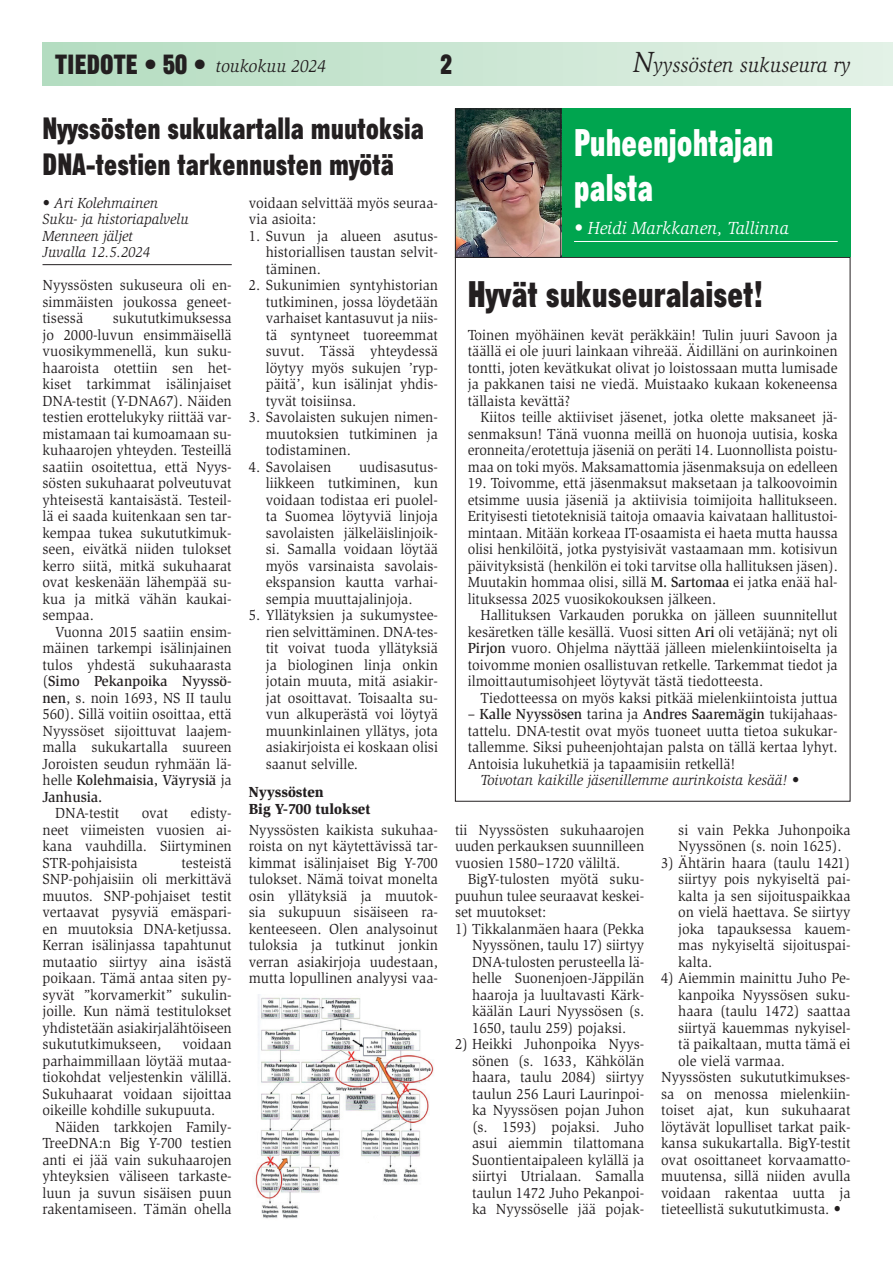
<style>
.page{position:relative;width:893px;height:1263px;background:#fff}
.page>*{position:absolute;margin:0;border:0;box-sizing:border-box;transform-origin:0 0}
.t1{font:37.5px/45px "Gothic Thirteen Std";color:#fff;scale:.95 1}
.t2{font:36px "Gothic Thirteen Std";color:#231f20}
.t3{font:30px/36px "Gothic Thirteen Std";color:#231f20}
.t4{font:27px "Gothic Thirteen Std";color:#231f20}
.t5{font:italic 21px "Slimbach Std";color:#231f20;scale:.95 1}
.t6{font:italic 18px "Slimbach Std";color:#fff;scale:.95 1}
.t7{font:italic 18px "Slimbach Std";color:#231f20;scale:.95 1}
.t8{font:15px/16.5px "Slimbach Std";color:#231f20;text-align:justify;scale:.95 1}
.t9{font:15px/16.5px "Slimbach Std";color:#231f20;text-align:justify;scale:.94 1}
.t10{font:italic 15px/16.5px "Slimbach Std";color:#231f20;scale:.95 1}
.t11{font:900 15px/16.5px "Slimbach Std";color:#231f20;scale:.95 1}
.s1{font-family:"Gothic Thirteen Std";font-style:normal;font-size:27px}
.s2{font-size:30px}
.s3{font-weight:500}
</style>
<div class="page">
<hr style="left:43px;top:264px;width:189px;height:1px;background:#231f20">
<img style="left:255px;top:994px;width:179px;height:225px">
<div style="left:43px;top:43px;width:850px;height:42px;background:linear-gradient(to right,#b3dcc0,#e3f1e6)"></div>
<div style="left:455px;top:109px;width:395px;height:148px;background:#00a54f"></div>
<img style="left:457px;top:111px;width:102px;height:145px">
<div style="left:455px;top:109px;width:106px;height:149px;border:1px solid #231f20"></div>
<hr style="left:574px;top:241px;width:264px;height:1px;background:#fff">
<p class="t7" style="left:55px;top:56px;width:287px"><span class="s1">TIEDOTE • 50 •</span> toukokuu 2024</p>
<h3 class="t4" style="left:440px;top:48px;width:13px">2</h3>
<h3 class="t5" style="left:633px;top:53px;width:230px"><span class="s2">N</span>yyssösten sukuseura ry</h3>
<h3 class="t3" style="left:43px;top:110px;width:383px">Nyyssösten sukukartalla muutoksia<br>DNA-testien tarkennusten myötä</h3>
<p class="t10" style="left:43px;top:194px;width:155px">• Ari Kolehmainen<br>Suku- ja historiapalvelu<br>Menneen jäljet<br>Juvalla 12.5.2024</p>
<p class="t8" style="left:43px;top:277px;width:201px">Nyyssösten sukuseura oli en&shy;simmäisten joukossa geneet&shy;tisessä</p>
<p class="t8" style="left:43px;top:310px;width:201px;text-indent:70px">sukututkimuksessa jo 2000-luvun ensimmäisellä vuosikymmenellä, kun suku&shy;haaroista otettiin sen het&shy;kiset tarkimmat isälinjaiset DNA-testit (Y-DNA67). Näiden testien erottelukyky riittää var&shy;mistamaan tai kumoamaan su&shy;kuhaarojen yhteyden. Testeillä saatiin osoitettua, että Nyys&shy;sösten sukuhaarat polveutuvat yhteisestä kantaisästä. Testeil&shy;lä ei saada kuitenkaan sen tar&shy;kempaa tukea sukututkimuk&shy;seen, eivätkä niiden tulokset kerro siitä, mitkä sukuhaarat ovat keskenään lähempää su&shy;kua ja mitkä vähän kaukai&shy;sempaa.</p>
<p class="t8" style="left:43px;top:623px;width:201px;text-indent:13px">Vuonna 2015 saatiin ensim&shy;mäinen tarkempi isälinjainen tulos yhdestä sukuhaarasta (<span class="s3">Simo Pekanpoika Nyyssö&shy;nen</span>, s. noin 1693, NS II taulu 560). Sillä voitiin osoittaa, että Nyyssöset sijoittuvat laajem&shy;malla sukukartalla suureen Joroisten seudun ryhmään lä&shy;helle <span class="s3">Kolehmaisia, Väyrysiä</span> ja <span class="s3">Janhusia.</span></p>
<p class="t8" style="left:55px;top:805px;width:69px">DNA-testit</p>
<p class="t8" style="left:142px;top:805px;width:29px">ovat</p>
<p class="t8" style="left:43px;top:805px;width:201px;text-indent:148px">edisty&shy;neet viimeisten vuosien ai&shy;kana vauhdilla. Siirtyminen STR-pohjaisista</p>
<p class="t8" style="left:43px;top:854px;width:201px;text-indent:139px">testeistä SNP-pohjaisiin oli merkittävä muutos. SNP-pohjaiset testit vertaavat pysyviä emäspari&shy;en muutoksia DNA-ketjussa.<br>Kerran isälinjassa tapahtunut mutaatio siirtyy aina isästä poikaan. Tämä antaa siten py&shy;syvät ”korvamerkit” sukulin&shy;joille. Kun nämä testitulokset yhdistetään asiakirjalähtöiseen sukututkimukseen,</p>
<p class="t8" style="left:43px;top:1036px;width:201px;text-indent:140px">voidaan parhaimmillaan löytää mutaa&shy;tiokohdat veljestenkin välillä.<br>Sukuhaarat voidaan sijoittaa oikeille kohdille sukupuuta.</p>
<p class="t8" style="left:43px;top:1118px;width:201px;text-indent:13px">Näiden tarkkojen Family-TreeDNA:n Big Y-700 testien anti ei jää vain sukuhaarojen yhteyksien väliseen tarkaste&shy;luun ja suvun sisäisen puun rakentamiseen. Tämän ohella</p>
<p class="t8" style="left:249px;top:194px;width:201px">voidaan selvittää myös seuraa&shy;via asioita:</p>
<p class="t8" style="left:266px;top:227px;width:183px;text-indent:-17px">1. Suvun ja alueen asutus&shy;historiallisen taustan selvit&shy;täminen.</p>
<p class="t8" style="left:266px;top:277px;width:183px;text-indent:-17px">2. Sukunimien syntyhistorian tutkiminen, jossa löydetään varhaiset kantasuvut ja niis&shy;tä syntyneet tuoreemmat suvut. Tässä yhteydessä löytyy myös sukujen ’ryp&shy;päitä’, kun isälinjat yhdis&shy;tyvät toisiinsa.</p>
<p class="t8" style="left:266px;top:409px;width:183px;text-indent:-17px">3. Savolaisten sukujen nimen&shy;muutoksien tutkiminen ja todistaminen.</p>
<p class="t8" style="left:249px;top:458px;width:88px">4. Savolaisen</p>
<p class="t8" style="left:266px;top:458px;width:183px;text-indent:93px">uudisasutus&shy;liikkeen tutkiminen, kun voidaan todistaa eri puolel&shy;ta Suomea löytyviä linjoja savolaisten jälkeläislinjoik&shy;si. Samalla voidaan löytää myös varsinaista savolais&shy;ekspansion kautta varhai&shy;sempia muuttajalinjoja.</p>
<p class="t8" style="left:266px;top:607px;width:183px;text-indent:-17px">5. Yllätyksien ja sukumystee&shy;rien selvittäminen. DNA-tes&shy;tit voivat tuoda yllätyksiä ja biologinen linja onkin jotain muuta, mitä asiakir&shy;jat osoittavat. Toisaalta su&shy;vun alkuperästä voi löytyä muunkinlainen yllätys, jota asiakirjoista ei koskaan olisi saanut selville.</p>
<p class="t11" style="left:249px;top:783px;width:129px">Nyyssösten<br>Big Y-700 tulokset</p>
<p class="t8" style="left:249px;top:821px;width:201px">Nyyssösten kaikista sukuhaa&shy;roista on nyt käytettävissä tar&shy;kimmat isälinjaiset Big Y-700 tulokset. Nämä toivat monelta osin yllätyksiä ja muutok&shy;sia sukupuun sisäiseen ra&shy;kenteeseen. Olen analysoinut tuloksia ja tutkinut jonkin verran asiakirjoja uudestaan, mutta lopullinen analyysi vaa-</p>
<h1 class="t1" style="left:574px;top:120px;width:212px">Puheenjohtajan palsta</h1>
<p class="t6" style="left:574px;top:218px;width:228px">• Heidi Markkanen, Tallinna</p>
<h2 class="t2" style="left:468px;top:271px;width:297px">Hyvät sukuseuralaiset!</h2>
<p class="t8" style="left:468px;top:326px;width:391px">Toinen myöhäinen kevät peräkkäin! Tulin juuri Savoon ja täällä ei ole juuri lainkaan vihreää. Äidilläni on aurinkoinen tontti, joten kevätkukat olivat jo loistossaan mutta lumisade ja pakkanen taisi ne viedä. Muistaako kukaan kokeneensa tällaista kevättä?</p>
<p class="t9" style="left:468px;top:409px;width:395px;text-indent:13px">Kiitos teille aktiiviset jäsenet, jotka olette maksaneet jä&shy;senmaksun! Tänä vuonna meillä on huonoja uutisia, koska eronneita/erotettuja jäseniä on peräti 14. Luonnollista poistu&shy;maa on toki myös. Maksamattomia jäsenmaksuja on edelleen</p>
<p class="t9" style="left:468px;top:475px;width:395px">19. Toivomme, että jäsenmaksut maksetaan ja talkoovoimin etsimme uusia jäseniä ja aktiivisia toimijoita hallitukseen.<br>Erityisesti tietoteknisiä taitoja omaavia kaivataan hallitustoi&shy;mintaan. Mitään korkeaa IT-osaamista ei haeta mutta haussa olisi henkilöitä, jotka pystyisivät vastaamaan mm. kotisivun päivityksistä (henkilön ei toki tarvitse olla hallituksen jäsen).<br>Muutakin hommaa olisi, sillä <span class="s3">M. Sartomaa</span> ei jatka enää hal&shy;lituksessa 2025 vuosikokouksen jälkeen.</p>
<p class="t8" style="left:468px;top:607px;width:391px;text-indent:13px">Hallituksen Varkauden porukka on jälleen suunnitellut kesäretken tälle kesällä. Vuosi sitten <span class="s3">Ari</span> oli vetäjänä; nyt oli <span class="s3">Pirjon</span> vuoro. Ohjelma näyttää jälleen mielenkiintoiselta ja toivomme monien osallistuvan retkelle. Tarkemmat tiedot ja ilmoittautumisohjeet löytyvät tästä tiedotteesta.</p>
<p class="t8" style="left:480px;top:689px;width:377px">Tiedotteessa on myös kaksi pitkää mielenkiintoista juttua</p>
<p class="t8" style="left:468px;top:706px;width:391px">– <span class="s3">Kalle Nyyssösen</span> tarina ja <span class="s3">Andres Saaremägin</span> tukijahaas&shy;tattelu. DNA-testit ovat myös tuoneet uutta tietoa sukukar&shy;tallemme. Siksi puheenjohtajan palsta on tällä kertaa lyhyt.<br>Antoisia lukuhetkiä ja tapaamisiin retkellä!</p>
<p class="t10" style="left:480px;top:772px;width:337px">Toivotan kaikille jäsenillemme aurinkoista kesää! •</p>
<p class="t8" style="left:455px;top:821px;width:201px">tii Nyyssösten sukuhaarojen uuden perkauksen suunnilleen vuosien 1580–1720 väliltä.</p>
<p class="t8" style="left:455px;top:871px;width:201px;text-indent:13px">BigY-tulosten myötä suku&shy;puuhun tulee seuraavat keskei&shy;set muutokset:</p>
<p class="t8" style="left:472px;top:920px;width:183px;text-indent:-17px">1) Tikkalanmäen haara (Pekka Nyyssönen, taulu 17) siirtyy DNA-tulosten perusteella lä&shy;helle Suonenjoen-Jäppilän haaroja ja luultavasti Kärk&shy;käälän Lauri Nyyssösen (s.<br>1650, taulu 259) pojaksi.</p>
<p class="t8" style="left:472px;top:1036px;width:183px;text-indent:-17px">2) Heikki Juhonpoika Nyys&shy;sönen (s. 1633, Kähkölän haara, taulu 2084) siirtyy taulun 256 Lauri Laurinpoi&shy;ka Nyyssösen pojan Juhon (s. 1593) pojaksi. Juho asui aiemmin tilattomana Suontientaipaleen kylällä ja siirtyi Utrialaan. Samalla taulun 1472 Juho Pekanpoi&shy;ka Nyyssöselle jää pojak-</p>
<p class="t8" style="left:678px;top:821px;width:183px">si vain Pekka Juhonpoika<br>Nyyssönen (s. noin 1625).</p>
<p class="t8" style="left:678px;top:854px;width:183px;text-indent:-17px">3) Ähtärin haara (taulu 1421) siirtyy pois nykyiseltä pai&shy;kalta ja sen sijoituspaikkaa on vielä haettava. Se siirtyy joka tapauksessa kauem&shy;mas nykyiseltä sijoituspai&shy;kalta.</p>
<p class="t8" style="left:661px;top:970px;width:201px">4) Aiemmin mainittu Juho Pe-</p>
<p class="t8" style="left:678px;top:986px;width:183px">kanpoika Nyyssösen suku-</p>
<p class="t8" style="left:678px;top:1003px;width:183px">haara (taulu 1472) saattaa</p>
<p class="t8" style="left:678px;top:1019px;width:183px">siirtyä kauemmas nykyisel-</p>
<p class="t8" style="left:678px;top:1036px;width:183px">tä paikaltaan, mutta tämä ei</p>
<p class="t8" style="left:678px;top:1052px;width:114px">ole vielä varmaa.</p>
<p class="t8" style="left:661px;top:1069px;width:201px">Nyyssösten sukututkimukses-</p>
<p class="t8" style="left:661px;top:1085px;width:201px">sa on menossa mielenkiin-</p>
<p class="t8" style="left:661px;top:1102px;width:201px">toiset ajat, kun sukuhaarat</p>
<p class="t8" style="left:661px;top:1118px;width:201px">löytävät lopulliset tarkat paik-</p>
<p class="t8" style="left:661px;top:1135px;width:201px">kansa sukukartalla. BigY-testit</p>
<p class="t8" style="left:661px;top:1151px;width:201px">ovat osoittaneet korvaamatto-</p>
<p class="t8" style="left:661px;top:1168px;width:201px">muutensa, sillä niiden avulla</p>
<p class="t8" style="left:661px;top:1184px;width:201px">voidaan rakentaa uutta ja</p>
<p class="t8" style="left:661px;top:1201px;width:191px">tieteellistä sukututkimusta. •</p>
</div>
